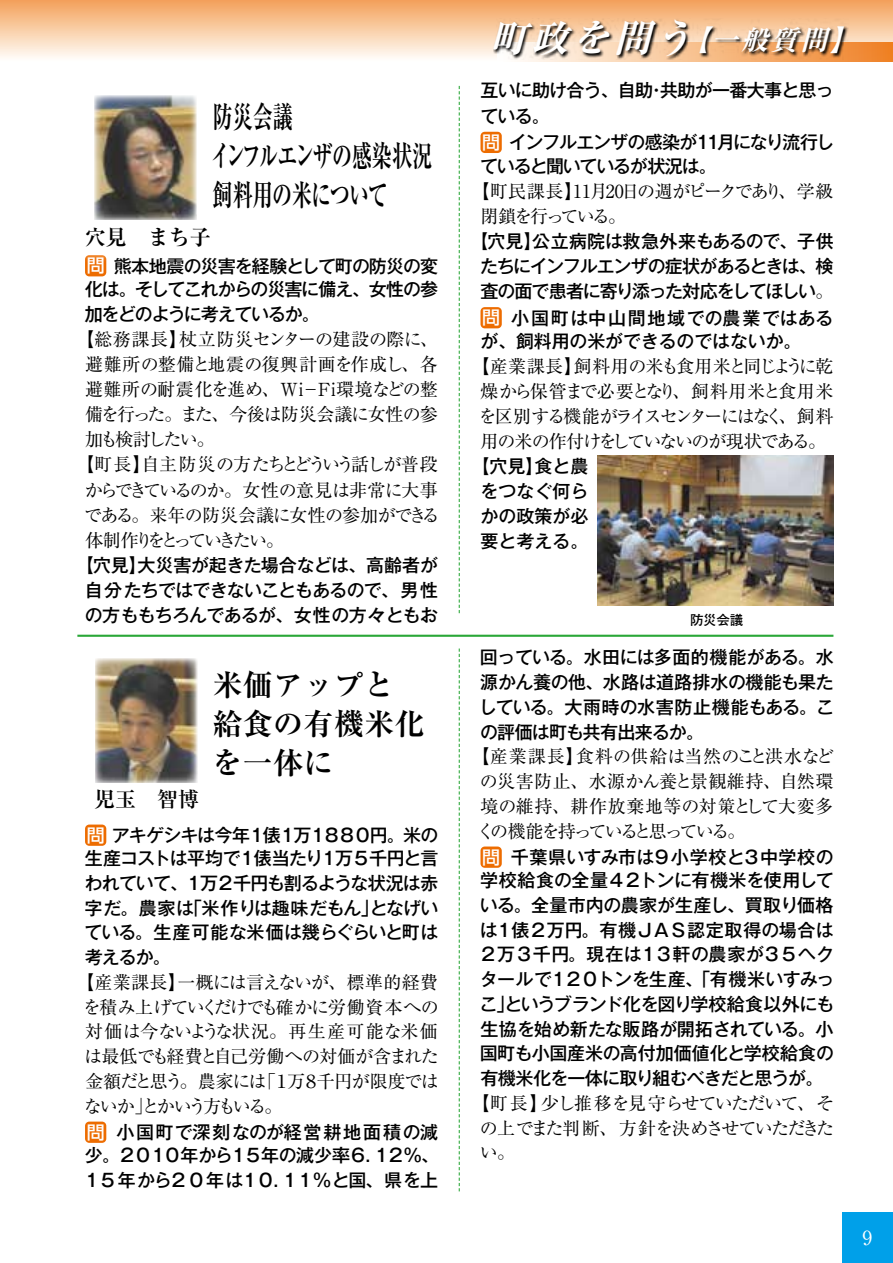
<style>
.page{position:relative;width:893px;height:1263px;background:#fff}
.page>*{position:absolute;margin:0;border:0;box-sizing:border-box;transform-origin:0 0}
.t1{font:700 30px/39px "Ryumin Pr 6 N";letter-spacing:-.03em;color:#000;scale:.67 1}
.t2{font:700 30px/39px "Ryumin Pr 6 N";color:#000}
.t3{font:italic 700 expanded 27px "Ryumin Pr 6 N";color:#fff}
.t4{font:700 21px "Ryumin Pr 6 N";color:#000}
.t5{font:19.5px "Ryumin Pr 6 N";color:#fff}
.t6{font:500 18px/24.8px "Gothic MB101 Pr 5";letter-spacing:-.04em;color:#000;text-align:justify}
.t7{font:18px/24.8px "Ryumin Pr 6 N";letter-spacing:-.065em;color:#000;text-align:justify}
.t8{font:18px/25px "Ryumin Pr 6 N";letter-spacing:-.095em;color:#000;text-align:center}
.t9{font:500 18px/23.1px "Gothic MB101 Pr 5";letter-spacing:-.065em;color:#000}
.t10{font:500 18px/23.1px "Gothic MB101 Pr 5";letter-spacing:-.015em;color:#000}
.t11{font:500 18px/23.1px "Gothic MB101 Pr 5";letter-spacing:.005em;color:#000}
.t12{font:500 18px/23.4px "Gothic MB101 Pr 5";letter-spacing:-.01em;color:#000}
.t13{font:500 18px/23.4px "Gothic MB101 Pr 5";letter-spacing:-.07em;color:#000}
.t14{font:18px/25px "Ryumin Pr 6 N";letter-spacing:-.11em;color:#000}
.t15{font:500 18px/25px "Gothic MB101 Pr 5";color:#000;text-align:center}
.t16{font:18px "Ryumin Pr 6 N";letter-spacing:-.045em;color:#000}
.t17{font:18px "Ryumin Pr 6 N";letter-spacing:-.01em;color:#000}
.t18{font:18px "Ryumin Pr 6 N";letter-spacing:-.04em;color:#000}
.t19{font:500 18px "Gothic MB101 Pr 5";letter-spacing:-.085em;color:#000}
.t20{font:18px "Ryumin Pr 6 N";letter-spacing:.005em;color:#000}
.t21{font:500 18px "Gothic MB101 Pr 5";letter-spacing:-.075em;color:#000}
.t22{font:18px "Ryumin Pr 6 N";letter-spacing:-.205em;color:#000}
.t23{font:18px "Ryumin Pr 6 N";letter-spacing:-.15em;color:#000}
.t24{font:700 13.5px "Futo Go B101 Pr 6 N";color:#000}
.s1{font-family:"UD Shin Go Pro";color:#fff}
.s2{font-size:37.5px}
.s3{font-family:"Ryumin Pr 6 N";font-weight:400}
</style>
<div class="page">
<div style="left:0;top:0;width:893px;height:61px;background:linear-gradient(to bottom,#f3a159,#fffefb)"></div>
<svg style="left:497px;top:43px;width:396px;height:18px"></svg>
<img style="left:493px;top:19px;width:355px;height:41px">
<div style="left:85px;top:255px;width:21px;height:21px;background:#ed6c00;border-radius:4px"></div>
<hr style="left:77px;top:635px;width:756px;height:2px;background:#2aa738">
<svg style="left:459px;top:86px;width:1px;height:527px"></svg>
<div style="left:73px;top:77px;width:377px;height:186px;background:#fff"></div>
<img style="left:94px;top:95px;width:102px;height:125px">
<div style="left:480px;top:132px;width:22px;height:21px;background:#ed6c00;border-radius:4px"></div>
<div style="left:480px;top:307px;width:22px;height:21px;background:#ed6c00;border-radius:4px"></div>
<img style="left:597px;top:455px;width:236px;height:150px">
<div style="left:85px;top:824px;width:21px;height:22px;background:#ed6c00;border-radius:4px"></div>
<div style="left:85px;top:1121px;width:21px;height:22px;background:#ed6c00;border-radius:4px"></div>
<svg style="left:459px;top:648px;width:1px;height:543px"></svg>
<div style="left:73px;top:640px;width:377px;height:186px;background:#fff"></div>
<img style="left:95px;top:658px;width:102px;height:124px">
<div style="left:480px;top:846px;width:22px;height:22px;background:#ed6c00;border-radius:4px"></div>
<div style="left:842px;top:1212px;width:51px;height:51px;background:#00a0e9"></div>
<h1 class="t1" style="left:211px;top:96px;width:332px">防災会議<br>インフルエンザの感染状況飼料用の米について</h1>
<p class="t4" style="left:85px;top:220px;width:127px">穴見　まち子</p>
<p class="t6" style="left:85px;top:253px;width:355px;line-height:23.4px"><span class="s1">問</span>熊本地震の災害を経験として町の防災の変化は。そしてこれからの災害に備え、女性の参</p>
<p class="t21" style="left:85px;top:299px;width:236px">加をどのように考えているか。</p>
<p class="t17" style="left:76px;top:325px;width:364px">【総務課長】杖立防災センターの建設の際に、</p>
<p class="t20" style="left:85px;top:350px;width:354px">避難所の整備と地震の復興計画を作成し、各</p>
<p class="t16" style="left:85px;top:375px;width:354px">避難所の耐震化を進め、Ｗｉ－Ｆｉ環境などの整</p>
<p class="t7" style="left:85px;top:401px;width:354px">備を行った。また、今後は防災会議に女性の参</p>
<p class="t23" style="left:85px;top:425px;width:131px">加も検討したい。</p>
<p class="t7" style="left:76px;top:451px;width:363px">【町長】自主防災の方たちとどういう話しが普段</p>
<p class="t7" style="left:85px;top:476px;width:355px">からできているのか。女性の意見は非常に大事</p>
<p class="t18" style="left:84px;top:501px;width:357px">である。来年の防災会議に女性の参加ができる</p>
<p class="t22" style="left:85px;top:526px;width:201px">体制作りをとっていきたい。</p>
<p class="t6" style="left:76px;top:551px;width:364px;text-align:center">【穴見】大災害が起きた場合などは、高齢者が自分たちではできないこともあるので、男性の方ももちろんであるが、女性の方々ともお</p>
<p class="t4" style="left:94px;top:783px;width:107px">児玉　智博</p>
<h1 class="t2" style="left:213px;top:663px;width:213px">米価アップと給食の有機米化を一体に</h1>
<p class="t9" style="left:85px;top:822px;width:355px"><span class="s1">問</span> アキゲシキは今年１俵１万１８８０円。米の生産コストは平均で１俵当たり１万５千円と言</p>
<p class="t6" style="left:85px;top:869px;width:355px">われていて、１万２千円も割るような状況は赤字だ。農家は「米作りは趣味だもん」となげいている。生産可能な米価は幾らぐらいと町は考えるか。</p>
<p class="t7" style="left:83px;top:969px;width:357px;text-indent:-7px">【産業課長】一概には言えないが、標準的経費を積み上げていくだけでも確かに労働資本への対価は今ないような状況。再生産可能な米価は最低でも経費と自己労働への対価が含まれた金額だと思う。農家には「１万８千円が限度ではないか」とかいう方もいる。</p>
<p class="t10" style="left:85px;top:1119px;width:356px"><span class="s1">問</span> 小国町で深刻なのが経営耕地面積の減少。２０１０年から１５年の減少率６.１２％、</p>
<p class="t19" style="left:83px;top:1165px;width:357px">１５年から２０年は１０. １１％と国、県を上</p>
<h2 class="t3" style="left:489px;top:18px;width:380px"><span class="s2">町政を問う</span>【一般質問】</h2>
<p class="t6" style="left:480px;top:77px;width:355px">互いに助け合う、自助・共助が一番大事と思っている。</p>
<p class="t13" style="left:480px;top:129px;width:356px"><span class="s1">問</span>インフルエンザの感染が11月になり流行していると聞いているが状況は。</p>
<p class="t14" style="left:480px;top:177px;width:354px;text-indent:-9px">【町民課長】11月20日の週がピークであり、学級閉鎖を行っている。</p>
<p class="t6" style="left:470px;top:227px;width:365px;text-align:center">【穴見】公立病院は救急外来もあるので、子供たちにインフルエンザの症状があるときは、検査の面で患者に寄り添った対応をしてほしい<span class="s3">。</span></p>
<p class="t12" style="left:480px;top:305px;width:354px"><span class="s1">問</span> 小国町は中山間地域での農業ではあるが、飼料用の米ができるのではないか。</p>
<p class="t8" style="left:472px;top:353px;width:363px">【産業課長】飼料用の米も食用米と同じように乾燥から保管まで必要となり、飼料用米と食用米を区別する機能がライスセンターにはなく、飼料用の米の作付けをしていないのが現状である。</p>
<p class="t15" style="left:471px;top:452px;width:119px">【穴見】食と農をつなぐ何らかの政策が必要と考える。</p>
<p class="t24" style="left:690px;top:609px;width:55px">防災会議</p>
<p class="t6" style="left:479px;top:644px;width:357px">回っている。水田には多面的機能がある。水源かん養の他、水路は道路排水の機能も果たしている。大雨時の水害防止機能もある。この評価は町も共有出来るか。</p>
<p class="t7" style="left:477px;top:743px;width:358px;text-indent:-5px">【産業課長】食料の供給は当然のこと洪水などの災害防止、水源かん養と景観維持、自然環境の維持、耕作放棄地等の対策として大変多くの機能を持っていると思っている。</p>
<p class="t11" style="left:480px;top:844px;width:355px"><span class="s1">問</span>千葉県いすみ市は９小学校と３中学校の学校給食の全量４２トンに有機米を使用して</p>
<p class="t6" style="left:479px;top:891px;width:357px">いる。全量市内の農家が生産し、買取り価格は１俵２万円。有機ＪＡＳ認定取得の場合は２万３千円。現在は１３軒の農家が３５ヘクタールで１２０トンを生産、「有機米いすみっこ」というブランド化を図り学校給食以外にも生協を始め新たな販路が開拓されている。小国町も小国産米の高付加価値化と学校給食の有機米化を一体に取り組むべきだと思うが。</p>
<p class="t7" style="left:480px;top:1090px;width:356px;text-indent:-8px">【町長】少し推移を見守らせていただいて、その上でまた判断、方針を決めさせていただきたい。</p>
<p class="t5" style="left:863px;top:1222px;width:11px">9</p>
</div>
